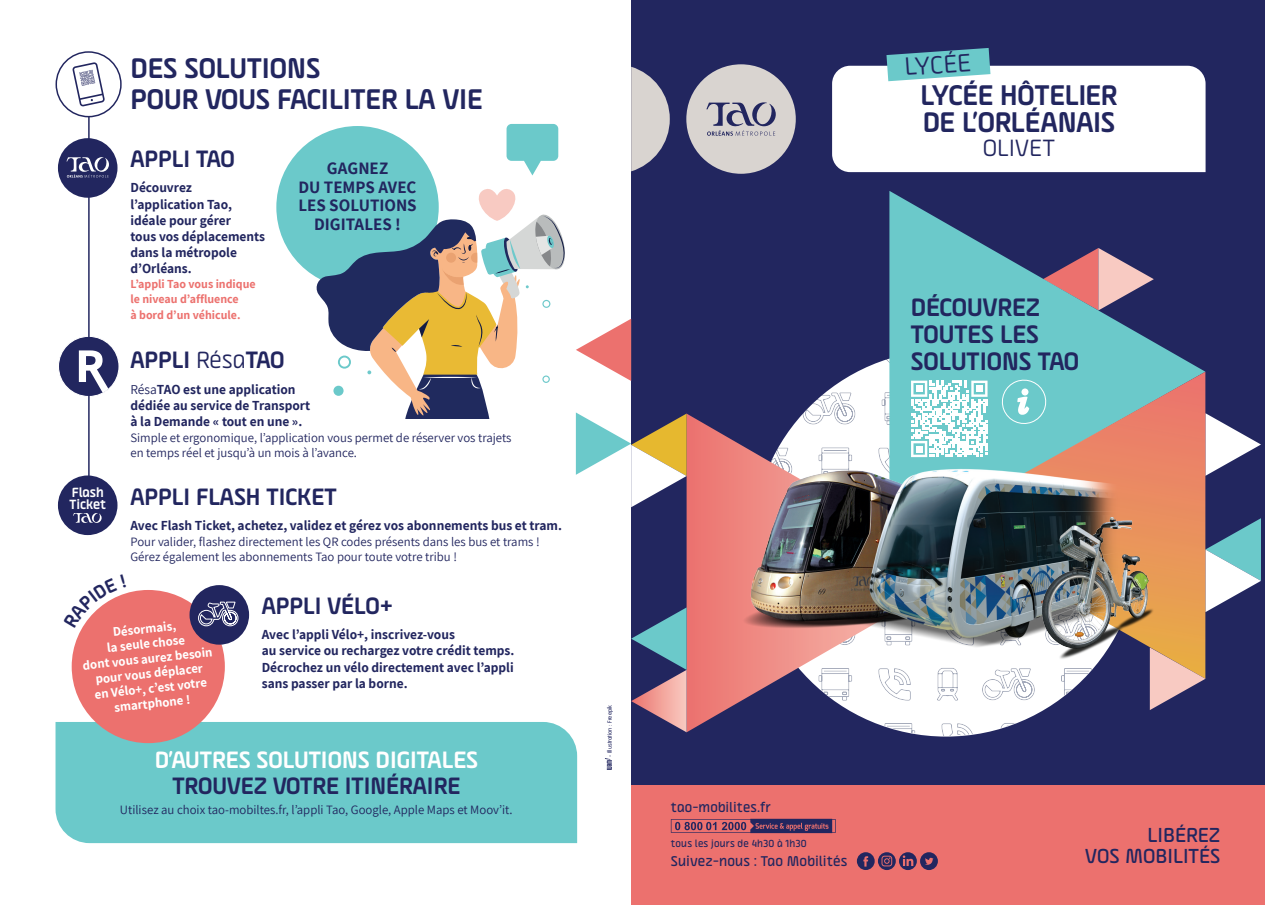
<style>
.page{position:relative;width:1265px;height:905px;background:#fff}
.page>*{position:absolute;margin:0;border:0;box-sizing:border-box;transform-origin:0 0}
.t1{font:700 27px/31.5px "Alpineo";color:#22265f}
.t2{font:700 24px/27px "Alpineo";color:#22265f}
.t3{font:24px "Alpineo";color:#22265f}
.t4{font:700 22.5px "Alpineo";color:#22265f}
.t5{font:700 22.5px "Alpineo";color:#fff}
.t6{font:22.5px "Alpineo";letter-spacing:.005em;color:#22265f}
.t7{font:500 19.35px/21.8px "Alpineo";color:#22265f;text-align:right}
.t8{font:700 16.95px/18.6px "Assistant";color:#22265f;text-align:center}
.t9{font:700 13.5px/16.2px "Assistant";color:#22265f}
.t10{font:500 13.5px "Alpineo";letter-spacing:.01em;color:#22265f}
.t11{font:500 13.05px "Alpineo";letter-spacing:.015em;color:#22265f}
.t12{font:700 12.9px/15px "Assistant";color:#fff;text-align:center}
.t13{font:12.75px/15.3px "Assistant";color:#22265f}
.t14{font:700 12.75px/11.4px "Alpineo";color:#fff}
.t15{font:700 12px/15.1px "Assistant";color:#ec716e}
.t16{font:500 9.75px "Alpineo";letter-spacing:.02em;color:#22265f}
.t17{font:300 6px "VAG Rounded";color:#22265f}
.s1{font-weight:400}
</style>
<div class="page">
<div style="left:631px;top:0;width:633px;height:904px;background:#22265f"></div>
<div style="left:751px;top:348px;width:388px;height:388px;background:#231f20;opacity:.25"></div>
<svg style="left:1205px;top:413px;width:55px;height:62px"></svg>
<svg style="left:1205px;top:518px;width:55px;height:94px"></svg>
<svg style="left:889px;top:191px;width:315px;height:185px;fill:#6bc9c2"></svg>
<svg style="left:933px;top:371px;width:272px;height:269px;background:#afa691"></svg>
<svg style="left:1149px;top:640px;width:56px;height:70px"></svg>
<svg style="left:686px;top:413px;width:276px;height:319px"></svg>
<svg style="left:631px;top:608px;width:55px;height:124px"></svg>
<img style="left:687px;top:402px;width:505px;height:276px">
<img style="left:1019px;top:506px;width:139px;height:161px">
<div style="left:686px;top:64px;width:109px;height:110px;background:#d9d4d0;border-radius:50%"></div>
<svg style="left:631px;top:67px;width:38px;height:104px"></svg>
<svg style="left:706px;top:102px;width:69px;height:34px"></svg>
<div style="left:631px;top:785px;width:633px;height:119px;background:#ec716e"></div>
<svg style="left:670px;top:818px;width:165px;height:15px"></svg>
<svg style="left:856px;top:852px;width:81px;height:17px"></svg>
<svg style="left:877px;top:376px;width:221px;height:104px;background:#9ed2d0"></svg>
<div style="left:915px;top:385px;width:7px;height:7px;background:#fff"></div>
<div style="left:975px;top:385px;width:7px;height:7px;background:#fff"></div>
<div style="left:915px;top:445px;width:7px;height:7px;background:#fff"></div>
<svg style="left:576px;top:319px;width:55px;height:62px"></svg>
<svg style="left:576px;top:412px;width:110px;height:95px"></svg>
<div style="left:55px;top:721px;width:522px;height:122px;background:#6bc9ca"></div>
<svg style="left:605px;top:758px;width:7px;height:11px"></svg>
<div style="left:72px;top:590px;width:153px;height:153px;background:#ec716e;border-radius:50%"></div>
<div style="left:189px;top:585px;width:60px;height:59px;background:#22265f;border-radius:50%"></div>
<svg style="left:198px;top:601px;width:41px;height:25px"></svg>
<div style="left:276px;top:126px;width:162px;height:162px;background:#6bc9ca;border-radius:50%"></div>
<svg style="left:506px;top:124px;width:52px;height:51px"></svg>
<svg style="left:314px;top:185px;width:251px;height:233px"></svg>
<div style="left:333px;top:385px;width:10px;height:11px;background:#6bc9ca;border-radius:50%"></div>
<svg style="left:58px;top:336px;width:61px;height:61px"></svg>
<hr style="left:88px;top:116px;width:2px;height:226px;background:#22265f">
<div style="left:55px;top:51px;width:67px;height:66px;border:1px solid #22265f;border-radius:50%"></div>
<hr style="left:88px;top:388px;width:2px;height:114px;background:#22265f">
<svg style="left:72px;top:62px;width:33px;height:45px"></svg>
<div style="left:58px;top:138px;width:59px;height:60px;background:#22265f;border-radius:50%"></div>
<svg style="left:66px;top:157px;width:43px;height:20px"></svg>
<div style="left:58px;top:475px;width:59px;height:60px;background:#22265f;border-radius:50%"></div>
<svg style="left:73px;top:513px;width:29px;height:10px"></svg>
<svg style="left:832px;top:48px;width:373px;height:124px;background:#dce2e9"></svg>
<svg style="left:82px;top:593px;width:44px;height:35px"></svg>
<h1 class="t1" style="left:130px;top:52px;width:353px">DES SOLUTIONS<br>POUR VOUS FACILITER LA VIE</h1>
<h3 class="t4" style="left:130px;top:145px;width:106px">APPLI TAO</h3>
<p class="t9" style="left:130px;top:179px;width:136px">Découvrez l’application Tao, idéale pour gérer<br>tous vos déplacements dans la métropole d’Orléans.</p>
<p class="t15" style="left:130px;top:276px;width:127px">L’appli Tao vous indique le niveau d’affluence<br>à bord d’un véhicule.</p>
<h3 class="t4" style="left:130px;top:347px;width:155px">APPLI <span class="s1">Résa</span>TAO</h3>
<p class="t8" style="left:298px;top:159px;width:120px">GAGNEZ<br>DU TEMPS AVEC<br>LES SOLUTIONS<br>DIGITALES !</p>
<p class="t14" style="left:70px;top:487px;width:38px">Flash<br>Ticket</p>
<p class="t9" style="left:130px;top:381px;width:181px"><span class="s1">Résa</span>TAO est une application dédiée au service de Transport à la Demande « tout en une ».</p>
<p class="t13" style="left:130px;top:429px;width:382px">Simple et ergonomique, l’application vous permet de réserver vos trajets en temps réel et jusqu’à un mois à l’avance.</p>
<h3 class="t4" style="left:130px;top:483px;width:208px">APPLI FLASH TICKET</h3>
<p class="t9" style="left:130px;top:517px;width:433px">Avec Flash Ticket, achetez, validez et gérez vos abonnements bus et tram.</p>
<p class="t13" style="left:130px;top:533px;width:410px">Pour valider, flashez directement les QR codes présents dans les bus et trams !<br>Gérez également les abonnements Tao pour toute votre tribu !</p>
<h3 class="t4" style="left:262px;top:593px;width:133px">APPLI VÉLO+</h3>
<p class="t12" style="left:79px;top:627px;width:132px;rotate:-6deg">Désormais,<br>la seule chose<br>dont vous aurez besoin pour vous déplacer<br>en Vélo+, c’est votre smartphone !</p>
<p class="t9" style="left:262px;top:626px;width:254px">Avec l’appli Vélo+, inscrivez-vous<br>au service ou rechargez votre crédit temps.<br>Décrochez un vélo directement avec l’appli sans passer par la borne.</p>
<h3 class="t5" style="left:155px;top:747px;width:325px">D’AUTRES SOLUTIONS DIGITALES</h3>
<h3 class="t4" style="left:172px;top:772px;width:289px">TROUVEZ VOTRE ITINÉRAIRE</h3>
<p class="t13" style="left:120px;top:800px;width:394px">Utilisez au choix tao-mobiltes.fr, l’appli Tao, Google, Apple Maps et Moov’it.</p>
<p class="t17" style="left:606px;top:756px;width:53px;rotate:-90deg">- Illustration : Freepik</p>
<p class="t11" style="left:670px;top:800px;width:101px">tao-mobilites.fr</p>
<p class="t16" style="left:670px;top:837px;width:137px">tous les jours de 4h30 à 1h30</p>
<p class="t10" style="left:670px;top:853px;width:178px">Suivez-nous : Tao Mobilités</p>
<h2 class="t3" style="left:903px;top:53px;width:68px;rotate:-4deg">LYCÉE</h2>
<h1 class="t1" style="left:920px;top:82px;width:198px;line-height:27px">LYCÉE HÔTELIER<br>DE L’ORLÉANAIS</h1>
<h3 class="t6" style="left:982px;top:136px;width:74px">OLIVET</h3>
<h2 class="t2" style="left:910px;top:293px;width:170px">DÉCOUVREZ<br>TOUTES LES<br>SOLUTIONS TAO</h2>
<h3 class="t7" style="left:1085px;top:823px;width:136px">LIBÉREZ<br>VOS MOBILITÉS</h3>
</div>
